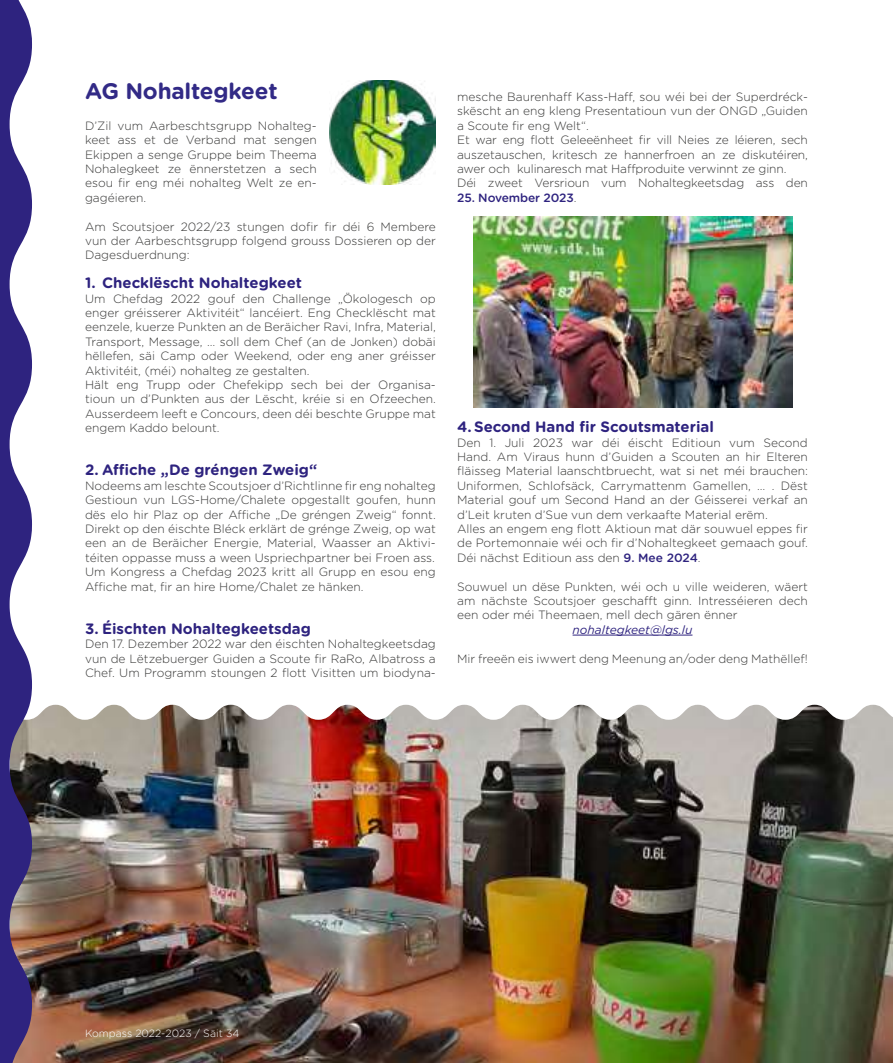
<style>
.page{position:relative;width:893px;height:1063px;background:#fff}
.page>*{position:absolute;margin:0;border:0;box-sizing:border-box;transform-origin:0 0}
.t1{font:700 22.5px "Gotham Rounded";letter-spacing:-.01em;color:#322a86}
.t2{font:700 15px "Gotham Rounded";color:#2e237f}
.t3{font:300 12px/14.4px "Gotham Rounded";color:#373736;text-align:justify}
.t4{font:italic 12px "Gotham Rounded";color:#2e237f}
.t5{font:500 12px "Gotham Rounded";letter-spacing:-.01em;color:#2e237f}
.t6{font:300 10.5px "Gotham Rounded";color:#fff}
.s1{font-weight:300;color:#373736}
.s2{font-weight:500;color:#2e237f}
</style>
<div class="page">
<img style="left:32px;top:705px;width:861px;height:358px">
<svg style="left:0;top:0;width:32px;height:1063px;background:#554a90"></svg>
<hr style="left:573px;top:635px;width:119px;height:1px;background:#2e237f">
<img style="left:473px;top:216px;width:319px;height:191px">
<img style="left:330px;top:81px;width:106px;height:104px">
<h1 class="t1" style="left:85px;top:74px;width:194px">AG Nohaltegkeet</h1>
<p class="t3" style="left:85px;top:118px;width:233px">D’Zil vum Aarbeschtsgrupp Nohalteg&shy;keet ass et de Verband mat sengen Ekippen a senge Gruppe beim Theema Nohalegkeet ze ënnerstetzen a sech esou fir eng méi nohalteg Welt ze en&shy;gagéieren.</p>
<p class="t3" style="left:85px;top:219px;width:352px">Am Scoutsjoer 2022/23 stungen dofir fir déi 6 Membere vun der Aarbeschtsgrupp folgend grouss Dossieren op der Dagesduerdnung:</p>
<p class="t2" style="left:85px;top:272px;width:219px">1. Checklëscht Nohaltegkeet</p>
<p class="t3" style="left:85px;top:291px;width:352px;text-align:left">Um Chefdag 2022 gouf den Challenge „Ökologesch op enger gréisserer Aktivitéit“ lancéiert. Eng Checklëscht mat eenzele, kuerze Punkten an de Beräicher Ravi, Infra, Material, Transport, Message, … soll dem Chef (an de Jonken) dobäi hëllefen, säi Camp oder Weekend, oder eng aner gréisser Aktivitéit, (méi) nohalteg ze gestalten.<br>Hält eng Trupp oder Chefekipp sech bei der Organisa&shy;tioun un d’Punkten aus der Lëscht, kréie si en Ofzeechen.<br>Ausserdeem leeft e Concours, deen déi beschte Gruppe mat engem Kaddo belount.</p>
<p class="t2" style="left:85px;top:459px;width:234px">2. Affiche „De gréngen Zweig“</p>
<p class="t3" style="left:85px;top:478px;width:352px">Nodeems am leschte Scoutsjoer d’Richtlinne fir eng nohalteg Gestioun vun LGS-Home/Chalete opgestallt goufen, hunn dës elo hir Plaz op der Affiche „De gréngen Zweig“ fonnt.<br>Direkt op den éischte Bléck erklärt de grénge Zweig, op wat een an de Beräicher Energie, Material, Waasser an Aktivi&shy;téiten oppasse muss a ween Uspriechpartner bei Froen ass.<br>Um Kongress a Chefdag 2023 kritt all Grupp en esou eng Affiche mat, fir an hire Home/Chalet ze hänken.</p>
<p class="t2" style="left:85px;top:618px;width:227px">3. Éischten Nohaltegkeetsdag</p>
<p class="t3" style="left:85px;top:636px;width:352px">Den 17. Dezember 2022 war den éischten Nohaltegkeetsdag vun de Lëtzebuerger Guiden a Scoute fir RaRo, Albatross a Chef. Um Programm stoungen 2 flott Visitten um biodyna-</p>
<p class="t3" style="left:457px;top:89px;width:352px;text-align:left">mesche Baurenhaff Kass-Haff, sou wéi bei der Superdréck&shy;skëscht an eng kleng Presentatioun vun der ONGD „Guiden a Scoute fir eng Welt“.<br>Et war eng flott Geleeënheet fir vill Neies ze léieren, sech auszetauschen, kritesch ze hannerfroen an ze diskutéiren, awer och kulinaresch mat Haffproduite verwinnt ze ginn.<br>Déi zweet Versrioun vum Nohaltegkeetsdag ass den</p>
<p class="t5" style="left:457px;top:189px;width:121px">25. November 2023<span class="s1">.</span></p>
<p class="t2" style="left:457px;top:416px;width:258px">4. Second Hand fir Scoutsmaterial</p>
<p class="t3" style="left:457px;top:435px;width:352px;text-align:left">Den 1. Juli 2023 war déi éischt Editioun vum Second Hand. Am Viraus hunn d’Guiden a Scouten an hir Elteren fläisseg Material laanschtbruecht, wat si net méi brauchen:<br>Uniformen, Schlofsäck, Carrymattenm Gamellen, … . Dëst Material gouf um Second Hand an der Géisserei verkaf an d’Leit kruten d’Sue vun dem verkaafte Material erëm.<br>Alles an engem eng flott Aktioun mat där souwuel eppes fir de Portemonnaie wéi och fir d’Nohaltegkeet gemaach gouf.<br>Déi nächst Editioun ass den <span class="s2">9. Mee 2024</span>.</p>
<p class="t3" style="left:457px;top:579px;width:352px">Souwuel un dëse Punkten, wéi och u ville weideren, wäert am nächste Scoutsjoer geschafft ginn. Intresséieren dech een oder méi Theemaen, mell dech gären ënner</p>
<p class="t4" style="left:573px;top:621px;width:121px">nohaltegkeet@lgs.lu</p>
<p class="t3" style="left:457px;top:651px;width:352px">Mir freeën eis iwwert deng Meenung an/oder deng Mathëllef!</p>
<p class="t6" style="left:85px;top:1026px;width:156px">Kompass 2022-2023 / Säit 34</p>
</div>
